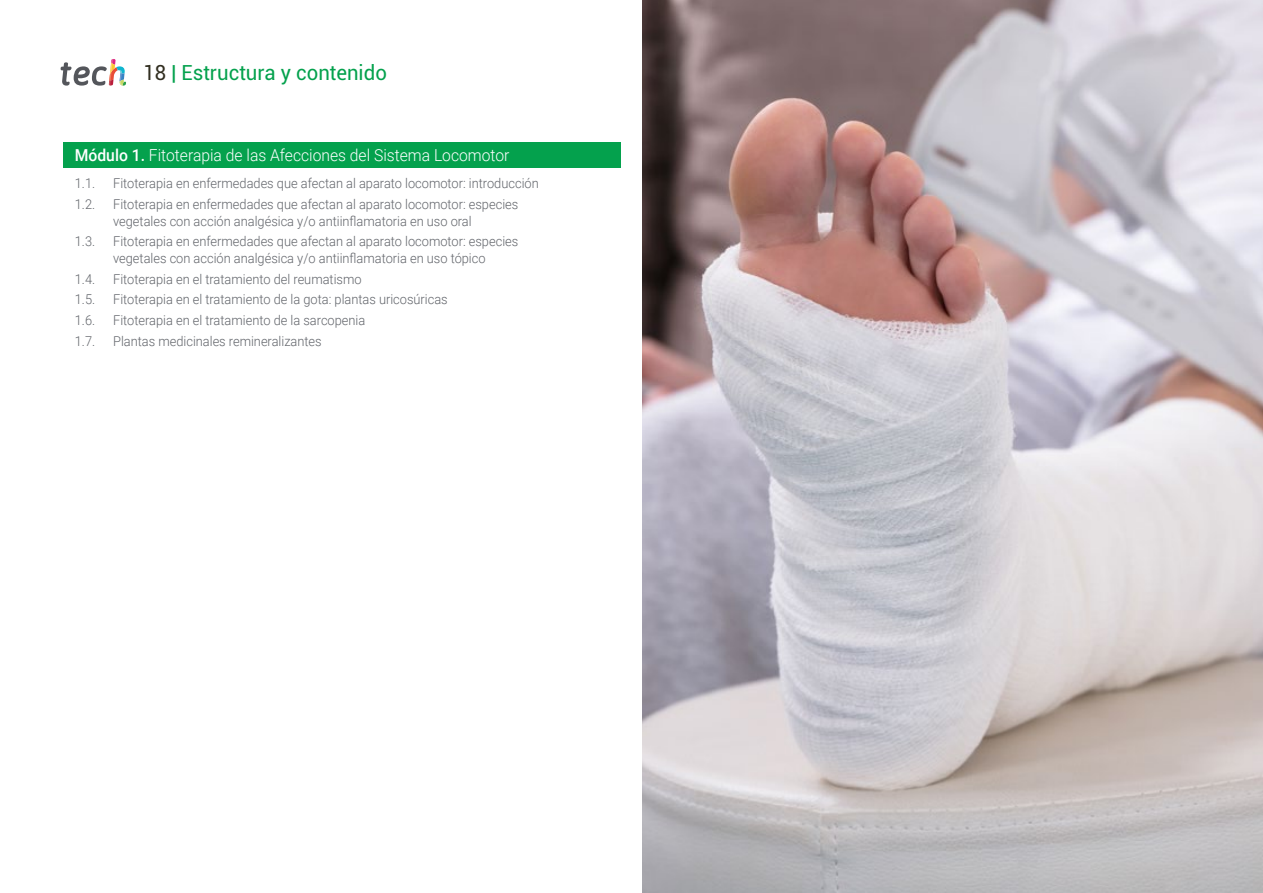
<style>
.page{position:relative;width:1263px;height:893px;background:#fff}
.page>*{position:absolute;margin:0;border:0;box-sizing:border-box;transform-origin:0 0}
.t1{font:21px "Roboto";color:#04a14d}
.t2{font:300 16.5px "Roboto";color:#fff;scale:.95 1}
.t3{font:300 13.5px/16.5px "Roboto";color:#61646a;scale:.95 1}
.s1{color:#312e20}
.s2{font-weight:500}
</style>
<div class="page">
<div style="left:64px;top:142px;width:557px;height:25px;background:#04a14d"></div>
<img style="left:642px;top:0;width:621px;height:893px">
<svg style="left:61px;top:59px;width:65px;height:27px"></svg>
<h1 class="t1" style="left:144px;top:57px;width:245px"><span class="s1">18</span> | Estructura y contenido</h1>
<p class="t2" style="left:75px;top:144px;width:459px"><span class="s2">Módulo 1.</span> Fitoterapia de las Afecciones del Sistema Locomotor</p>
<p class="t3" style="left:75px;top:175px;width:23px">1.1.</p>
<p class="t3" style="left:113px;top:175px;width:450px">Fitoterapia en enfermedades que afectan al aparato locomotor: introducción</p>
<p class="t3" style="left:75px;top:196px;width:23px">1.2.</p>
<p class="t3" style="left:113px;top:196px;width:428px">Fitoterapia en enfermedades que afectan al aparato locomotor: especies vegetales con acción analgésica y/o antiinflamatoria en uso oral</p>
<p class="t3" style="left:75px;top:233px;width:23px">1.3.</p>
<p class="t3" style="left:113px;top:233px;width:428px">Fitoterapia en enfermedades que afectan al aparato locomotor: especies vegetales con acción analgésica y/o antiinflamatoria en uso tópico</p>
<p class="t3" style="left:75px;top:270px;width:23px">1.4.</p>
<p class="t3" style="left:113px;top:270px;width:263px">Fitoterapia en el tratamiento del reumatismo</p>
<p class="t3" style="left:75px;top:291px;width:23px">1.5.</p>
<p class="t3" style="left:113px;top:291px;width:354px">Fitoterapia en el tratamiento de la gota: plantas uricosúricas</p>
<p class="t3" style="left:75px;top:312px;width:23px">1.6.</p>
<p class="t3" style="left:113px;top:312px;width:267px">Fitoterapia en el tratamiento de la sarcopenia</p>
<p class="t3" style="left:75px;top:332px;width:23px">1.7.</p>
<p class="t3" style="left:113px;top:332px;width:221px">Plantas medicinales remineralizantes</p>
</div>
